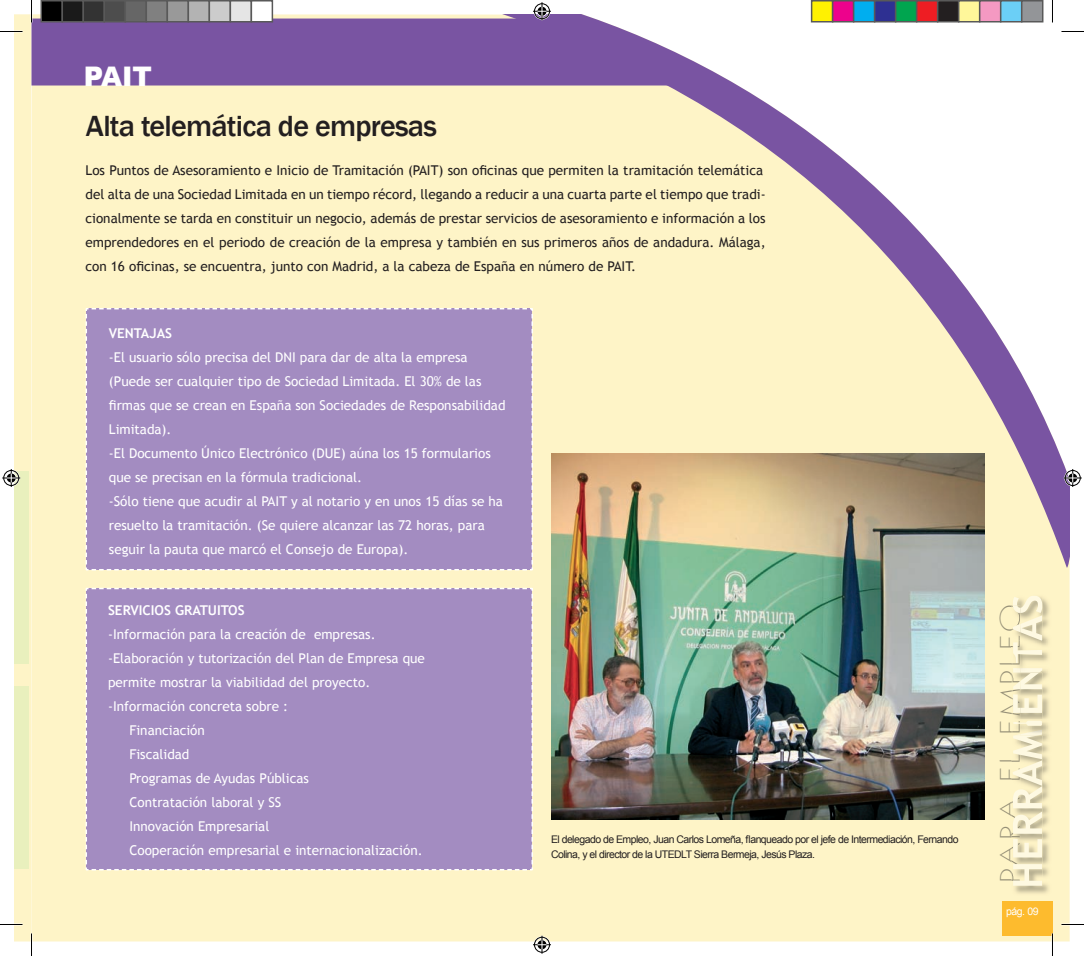
<style>
.page{position:relative;width:1084px;height:956px;background:#fff}
.page>*{position:absolute;margin:0;border:0;box-sizing:border-box;transform-origin:0 0}
.t1{font:500 30px "Franklin Gothic";letter-spacing:-.025em;color:#231f20}
.t2{font:27px "Geometric 231 BT Light C";letter-spacing:.08em;color:#958f77;scale:1.25 1}
.t3{font:900 27px "Arial";color:#fff}
.t4{font:13.5px/24px "Trebuchet MS";color:#fff}
.t5{font:13.5px/24px "Trebuchet MS";color:#231f20}
.t6{font:700 13.5px "Trebuchet MS";color:#fff}
.t7{font:10.5px/15px "Arial";letter-spacing:-.05em;color:#231f20}
.t8{font:10.5px "Arial";color:#fff}
</style>
<div class="page">
<div style="left:32px;top:14px;width:1037px;height:927px;background:#fef4c7"></div>
<div style="left:999px;top:605px;width:12px;height:276px;background:#fef4c7"></div>
<img style="left:1011px;top:594px;width:40px;height:302px">
<img style="left:1011px;top:605px;width:1px;height:276px">
<img style="left:1012px;top:595px;width:30px;height:291px">
<img style="left:1012px;top:605px;width:8px;height:114px">
<img style="left:1012px;top:736px;width:8px;height:145px">
<img style="left:1041px;top:719px;width:10px;height:17px">
<svg style="left:1012px;top:719px;width:29px;height:17px"></svg>
<img style="left:1042px;top:641px;width:9px;height:31px">
<img style="left:1011px;top:641px;width:1px;height:31px">
<img style="left:1020px;top:641px;width:22px;height:31px">
<img style="left:1012px;top:641px;width:8px;height:31px">
<svg style="left:1013px;top:642px;width:29px;height:21px"></svg>
<div style="left:1001px;top:902px;width:51px;height:34px;background:#fdbb2e"></div>
<div style="left:86px;top:588px;width:447px;height:282px;background:#a38cc1"></div>
<div style="left:86px;top:308px;width:413px;height:262px;background:#a38cc1"></div>
<svg style="left:499px;top:14px;width:570px;height:559px;fill:#fef4c7"></svg>
<img style="left:551px;top:453px;width:433px;height:366px">
<div style="left:32px;top:19px;width:650px;height:67px;background:#7954a2"></div>
<hr style="left:1061px;top:923px;width:22px;height:2px;background:#fff">
<hr style="left:1051px;top:0;width:2px;height:23px;background:#fff">
<hr style="left:1051px;top:933px;width:2px;height:23px;background:#fff">
<svg style="left:1061px;top:31px;width:22px;height:1px"></svg>
<svg style="left:1061px;top:924px;width:22px;height:1px"></svg>
<svg style="left:1052px;top:0;width:1px;height:23px"></svg>
<svg style="left:1052px;top:933px;width:1px;height:23px"></svg>
<svg style="left:533px;top:2px;width:18px;height:18px"></svg>
<svg style="left:533px;top:936px;width:18px;height:18px"></svg>
<svg style="left:0;top:0;width:32px;height:956px"></svg>
<svg style="left:1063px;top:469px;width:18px;height:18px"></svg>
<div style="left:41px;top:1px;width:21px;height:21px;background:#000"></div>
<div style="left:40px;top:0;width:23px;height:23px;border:2px solid #595959"></div>
<div style="left:62px;top:1px;width:21px;height:21px;background:#1a1a1a"></div>
<div style="left:62px;top:0;width:22px;height:23px;border:2px solid #595959"></div>
<div style="left:83px;top:1px;width:21px;height:21px;background:#333"></div>
<div style="left:82px;top:0;width:23px;height:23px;border:2px solid #595959"></div>
<div style="left:104px;top:1px;width:21px;height:21px;background:#4d4d4d"></div>
<div style="left:104px;top:0;width:22px;height:23px;border:2px solid #595959"></div>
<div style="left:125px;top:1px;width:21px;height:21px;background:#666"></div>
<div style="left:124px;top:0;width:23px;height:23px;border:2px solid #595959"></div>
<div style="left:146px;top:1px;width:21px;height:21px;background:#808080"></div>
<div style="left:146px;top:0;width:22px;height:23px;border:2px solid #595959"></div>
<div style="left:167px;top:1px;width:21px;height:21px;background:#999"></div>
<div style="left:166px;top:0;width:23px;height:23px;border:2px solid #595959"></div>
<div style="left:188px;top:1px;width:21px;height:21px;background:#b3b3b3"></div>
<div style="left:188px;top:0;width:22px;height:23px;border:2px solid #595959"></div>
<div style="left:209px;top:1px;width:21px;height:21px;background:#ccc"></div>
<div style="left:208px;top:0;width:23px;height:23px;border:2px solid #595959"></div>
<div style="left:230px;top:1px;width:21px;height:21px;background:#e5e5e5"></div>
<div style="left:230px;top:0;width:22px;height:23px;border:2px solid #595959"></div>
<div style="left:251px;top:1px;width:21px;height:21px;background:#fff"></div>
<div style="left:250px;top:0;width:23px;height:23px;border:2px solid #595959"></div>
<div style="left:811px;top:1px;width:21px;height:21px;background:#fff101"></div>
<div style="left:810px;top:0;width:23px;height:23px;border:2px solid #595959"></div>
<div style="left:832px;top:1px;width:21px;height:21px;background:#ed028c"></div>
<div style="left:831px;top:0;width:23px;height:23px;border:2px solid #595959"></div>
<div style="left:853px;top:1px;width:21px;height:21px;background:#00aeef"></div>
<div style="left:852px;top:0;width:23px;height:23px;border:2px solid #595959"></div>
<div style="left:874px;top:1px;width:21px;height:21px;background:#2e3092"></div>
<div style="left:873px;top:0;width:23px;height:23px;border:2px solid #595959"></div>
<div style="left:895px;top:1px;width:21px;height:21px;background:#00a54f"></div>
<div style="left:894px;top:0;width:23px;height:23px;border:2px solid #595959"></div>
<div style="left:916px;top:1px;width:21px;height:21px;background:#ee1d23"></div>
<div style="left:915px;top:0;width:23px;height:23px;border:2px solid #595959"></div>
<div style="left:937px;top:1px;width:21px;height:21px;background:#231f20"></div>
<div style="left:936px;top:0;width:23px;height:23px;border:2px solid #595959"></div>
<div style="left:958px;top:1px;width:21px;height:21px;background:#fff79a"></div>
<div style="left:957px;top:0;width:23px;height:23px;border:2px solid #595959"></div>
<div style="left:979px;top:1px;width:21px;height:21px;background:#f499c2"></div>
<div style="left:978px;top:0;width:23px;height:23px;border:2px solid #595959"></div>
<div style="left:1000px;top:1px;width:21px;height:21px;background:#6bcff6"></div>
<div style="left:999px;top:0;width:23px;height:23px;border:2px solid #595959"></div>
<div style="left:1021px;top:1px;width:21px;height:21px;background:#939598"></div>
<div style="left:1020px;top:0;width:23px;height:23px;border:2px solid #595959"></div>
<h2 class="t3" style="left:84px;top:56px;width:70px">PAIT</h2>
<h1 class="t1" style="left:86px;top:108px;width:352px">Alta telemática de empresas</h1>
<p class="t5" style="left:86px;top:159px;width:681px">Los Puntos de Asesoramiento e Inicio de Tramitación (PAIT) son oficinas que permiten la tramitación telemática del alta de una Sociedad Limitada en un tiempo récord, llegando a reducir a una cuarta parte el tiempo que tradi&shy;cionalmente se tarda en constituir un negocio, además de prestar servicios de asesoramiento e información a los emprendedores en el periodo de creación de la empresa y también en sus primeros años de andadura. Málaga, con 16 oficinas, se encuentra, junto con Madrid, a la cabeza de España en número de PAIT.</p>
<p class="t6" style="left:109px;top:324px;width:65px">VENTAJAS</p>
<p class="t4" style="left:109px;top:345px;width:398px">-El usuario sólo precisa del DNI para dar de alta la empresa (Puede ser cualquier tipo de Sociedad Limitada. El 30% de las firmas que se crean en España son Sociedades de Responsabilidad Limitada).<br>-El Documento Único Electrónico (DUE) aúna los 15 formularios que se precisan en la fórmula tradicional.<br>-Sólo tiene que acudir al PAIT y al notario y en unos 15 días se ha resuelto la tramitación. (Se quiere alcanzar las 72 horas, para seguir la pauta que marcó el Consejo de Europa).</p>
<p class="t6" style="left:108px;top:602px;width:138px">SERVICIOS GRATUITOS</p>
<p class="t4" style="left:108px;top:623px;width:269px">-Información para la creación de empresas.</p>
<p class="t4" style="left:108px;top:647px;width:318px">-Elaboración y tutorización del Plan de Empresa que</p>
<p class="t4" style="left:108px;top:671px;width:264px">permite mostrar la viabilidad del proyecto.</p>
<p class="t4" style="left:108px;top:695px;width:182px">-Información concreta sobre :</p>
<p class="t4" style="left:129px;top:719px;width:77px">Financiación</p>
<p class="t4" style="left:129px;top:743px;width:62px">Fiscalidad</p>
<p class="t4" style="left:129px;top:767px;width:181px">Programas de Ayudas Públicas</p>
<p class="t4" style="left:129px;top:791px;width:153px">Contratación laboral y SS</p>
<p class="t4" style="left:129px;top:815px;width:141px">Innovación Empresarial</p>
<p class="t4" style="left:129px;top:839px;width:295px">Cooperación empresarial e internacionalización.</p>
<p class="t7" style="left:551px;top:832px;width:409px">El delegado de Empleo, Juan Carlos Lomeña, flanqueado por el jefe de Intermediación, Fernando<br>Colina, y el director de la UTEDLT Sierra Bermeja, Jesús Plaza.</p>
<h2 class="t2" style="left:992px;top:883px;width:225px;rotate:-90deg">PARA EL EMPLEO</h2>
<p class="t8" style="left:1006px;top:904px;width:34px">pág. 09</p>
</div>
